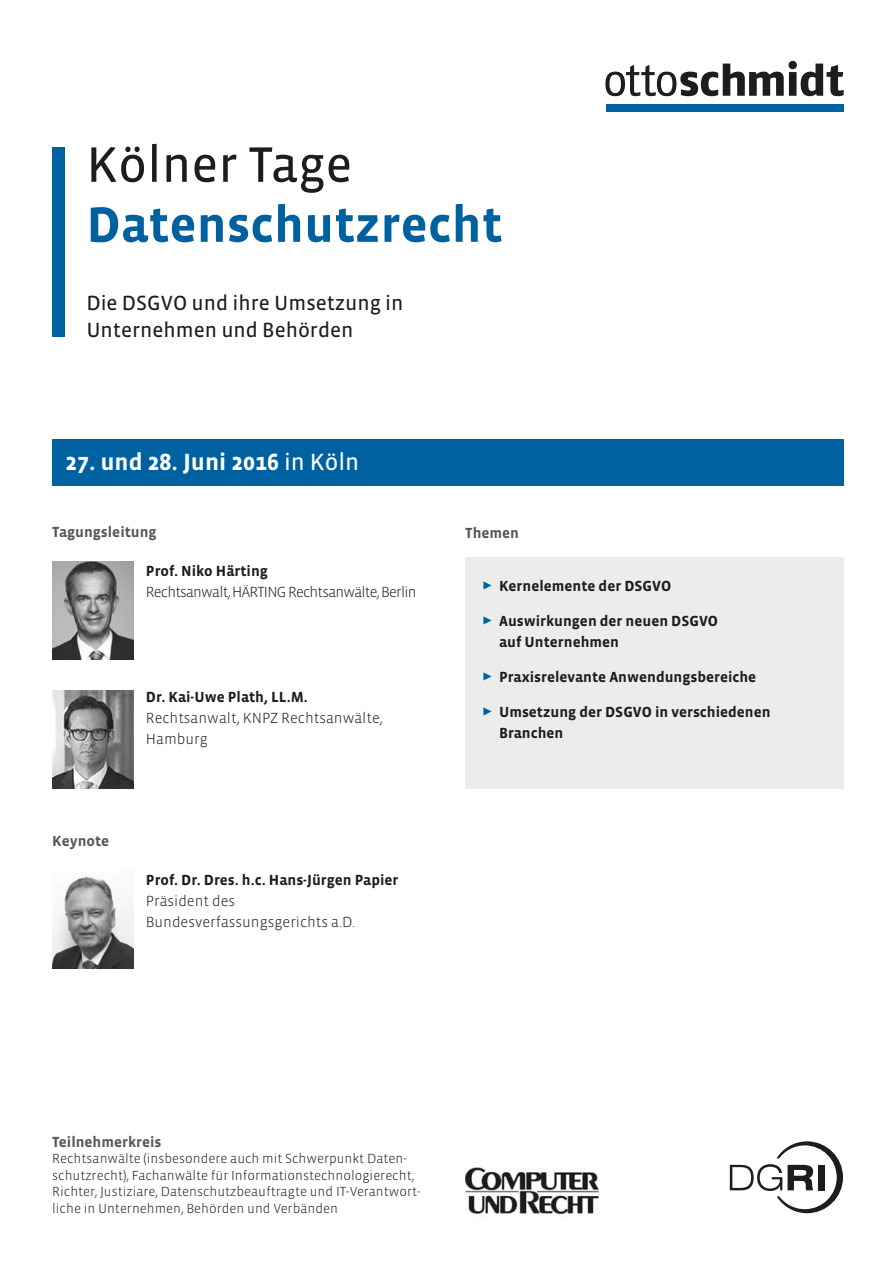
<style>
.page{position:relative;width:896px;height:1266px;background:#fff}
.page>*{position:absolute;margin:0;border:0;box-sizing:border-box;transform-origin:0 0}
.t1{font:700 51px "Vista Sans OT";color:#0061a1}
.t2{font:51px "Vista Sans OT";color:#1d1d1b}
.t3{font:700 24px "Vista Sans OT";color:#fff}
.t4{font:21px/27px "Vista Sans OT";color:#1d1d1b}
.t5{font:700 15px/21px "Vista Sans OT";color:#1d1d1b}
.t6{font:300 15px/21px "Vista Sans OT";color:#1d1d1b}
.t7{font:700 15px "Vista Sans OT";color:#575756}
.t8{font:300 15px "Vista Sans OT";letter-spacing:-.05em;color:#1d1d1b}
.t9{font:300 13.5px/16.5px "Vista Sans OT";color:#1d1d1b}
.s1{font-weight:400}
.s2{color:#0061a1}
</style>
<div class="page">
<div style="left:465px;top:557px;width:378px;height:231px;background:#ececec"></div>
<img style="left:52px;top:561px;width:81px;height:98px">
<div style="left:52px;top:439px;width:791px;height:47px;background:#0061a1"></div>
<div style="left:52px;top:147px;width:13px;height:190px;background:#0061a1"></div>
<svg style="left:605px;top:61px;width:238px;height:35px"></svg>
<div style="left:606px;top:104px;width:237px;height:8px;background:#0061a1"></div>
<img style="left:52px;top:690px;width:81px;height:98px">
<svg style="left:729px;top:1141px;width:113px;height:72px"></svg>
<div style="left:817px;top:1164px;width:7px;height:26px;background:#1d1d1b"></div>
<img style="left:465px;top:1167px;width:133px;height:47px">
<img style="left:52px;top:876px;width:81px;height:92px">
<h1 class="t2" style="left:86px;top:133px;width:267px">Kölner Tage</h1>
<h1 class="t1" style="left:86px;top:194px;width:418px">Datenschutzrecht</h1>
<h3 class="t4" style="left:86px;top:289px;width:318px">Die DSGVO und ihre Umsetzung in<br>Unternehmen und Behörden</h3>
<h2 class="t3" style="left:65px;top:447px;width:296px">27. und 28. Juni 2016 <span class="s1">in Köln</span></h2>
<p class="t7" style="left:52px;top:523px;width:106px">Tagungsleitung</p>
<p class="t5" style="left:146px;top:560px;width:123px">Prof. Niko Härting</p>
<p class="t8" style="left:146px;top:583px;width:272px">Rechtsanwalt, HÄRTING Rechtsanwälte, Berlin</p>
<p class="t7" style="left:52px;top:832px;width:58px">Keynote</p>
<p class="t5" style="left:146px;top:686px;width:164px">Dr. Kai-Uwe Plath, LL.M.</p>
<p class="t6" style="left:146px;top:707px;width:238px">Rechtsanwalt, KNPZ Rechtsanwälte,<br>Hamburg</p>
<p class="t5" style="left:146px;top:869px;width:254px">Prof. Dr. Dres. h.c. Hans-Jürgen Papier</p>
<p class="t6" style="left:146px;top:890px;width:211px">Präsident des<br>Bundesverfassungsgerichts a.D.</p>
<p class="t7" style="left:465px;top:524px;width:55px">Themen</p>
<p class="t5" style="left:482px;top:575px;width:191px"><span class="s2">✓</span> Kernelemente der DSGVO</p>
<p class="t5" style="left:499px;top:610px;width:220px;text-indent:-17px"><span class="s2">✓</span> Auswirkungen der neuen DSGVO auf Unternehmen</p>
<p class="t5" style="left:482px;top:666px;width:276px"><span class="s2">✓</span> Praxisrelevante Anwendungsbereiche</p>
<p class="t5" style="left:499px;top:701px;width:273px;text-indent:-17px"><span class="s2">✓</span> Umsetzung der DSGVO in verschiedenen<br>Branchen</p>
<p class="t7" style="left:52px;top:1132px;width:111px">Teilnehmerkreis</p>
<p class="t9" style="left:52px;top:1150px;width:369px">Rechtsanwälte (insbesondere auch mit Schwerpunkt Daten&shy;schutzrecht), Fachanwälte für Informationstechnologierecht, Richter, Justiziare, Datenschutzbeauftragte und IT-Verantwort&shy;liche in Unternehmen, Behörden und Verbänden</p>
</div>
